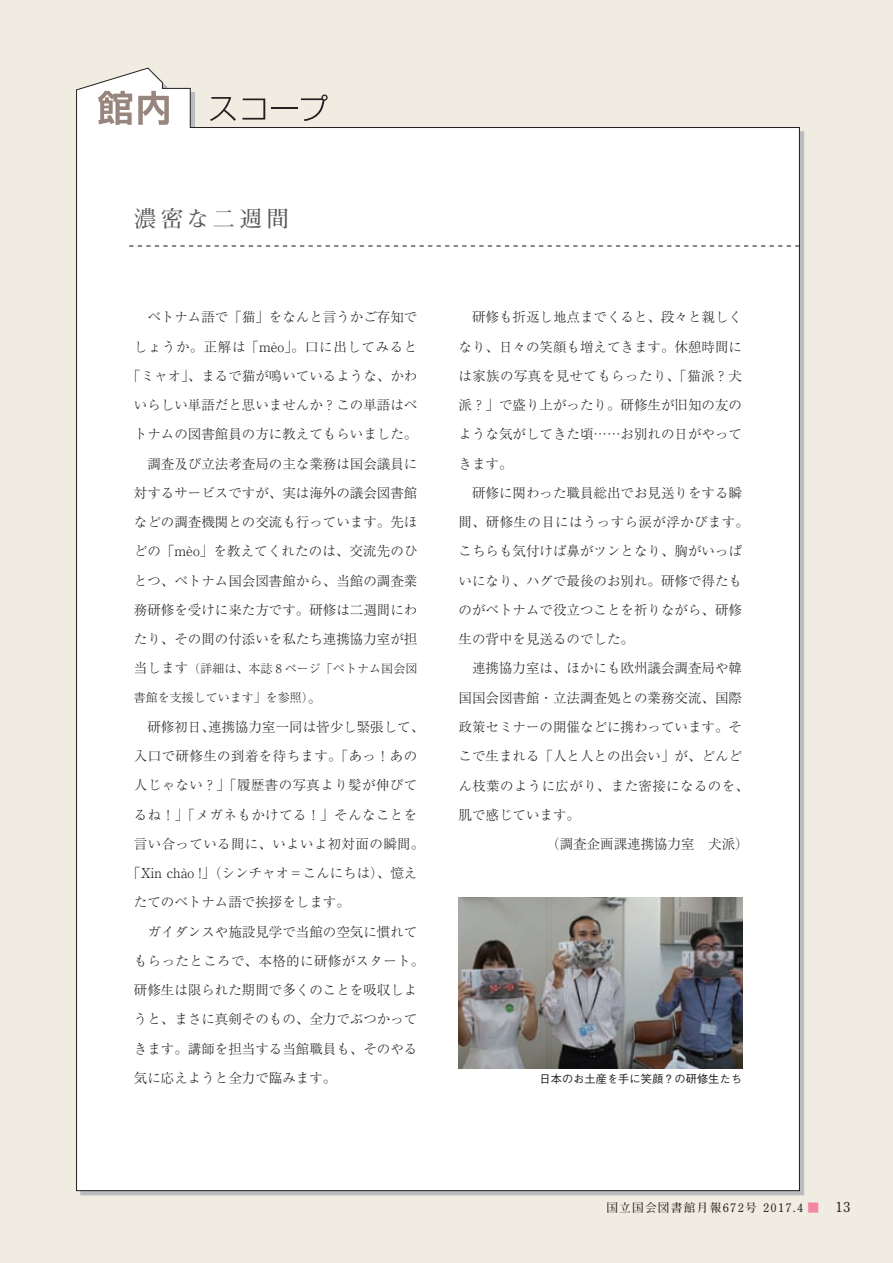
<style>
.page{position:relative;width:893px;height:1263px;background:#f1ece2}
.page>*{position:absolute;margin:0;border:0;box-sizing:border-box;transform-origin:0 0}
.CS6_スコープ_見出し{font:700 22.5px "Futo Min A101 Pro";letter-spacing:.195em;color:#57585a}
.t1{font:300 13.5px/29.2px "Ryumin Pro";color:#231f20}
.t2{font:300 13.5px "Ryumin Pro";letter-spacing:.03em;color:#231f20}
.t3{font:300 13.5px "Ryumin Pro";letter-spacing:.035em;color:#231f20}
.t4{font:300 12px "Ryumin Pro";letter-spacing:.005em;color:#231f20}
.t5{font:700 11.7px "Futo Min A101 Pro";letter-spacing:.1em;color:#231f20}
._2010_スコープ_キャプション{font:500 11.25px "Gothic BBB Pro";color:#231f20}
.s1{font-size:13.5px}
.s2{font-size:13.8px}
.s3{color:#f386a7}
</style>
<div class="page">
<div style="left:76px;top:68px;width:724px;height:1123px;background:#fff"></div>
<svg style="left:98px;top:91px;width:34px;height:34px"></svg>
<svg style="left:138px;top:91px;width:31px;height:34px"></svg>
<svg style="left:210px;top:97px;width:26px;height:24px"></svg>
<svg style="left:242px;top:99px;width:23px;height:21px"></svg>
<hr style="left:272px;top:107px;width:26px;height:2px;background:#231f20">
<svg style="left:301px;top:95px;width:27px;height:26px"></svg>
<svg style="left:129px;top:245px;width:670px;height:2px"></svg>
<img style="left:458px;top:898px;width:284px;height:170px">
<p class="CS6_スコープ_見出し" style="left:134px;top:201px;width:156px">濃密な二週間</p>
<p class="t1" style="left:127px;top:302px;width:292px;text-align:center">　ベトナム語で「猫」をなんと言うかご存知でしょうか。正解は「mèo」。口に出してみると「ミャオ」、まるで猫が鳴いているような、かわいらしい単語だと思いませんか？この単語はベトナムの図書館員の方に教えてもらいました。</p>
<p class="t1" style="left:134px;top:448px;width:285px;text-align:justify">　調査及び立法考査局の主な業務は国会議員に対するサービスですが、実は海外の議会図書館などの調査機関との交流も行っています。先ほどの「mèo」を教えてくれたのは、交流先のひとつ、ベトナム国会図書館から、当館の調査業務研修を受けに来た方です。研修は二週間にわたり、その間の付添いを私たち連携協力室が担</p>
<p class="t4" style="left:134px;top:659px;width:285px"><span class="s1">当します</span>（詳細は、本誌 8 ページ「ベトナム国会図</p>
<p class="t4" style="left:134px;top:688px;width:189px">書館を支援しています」を参照）<span class="s1">。</span></p>
<p class="t1" style="left:134px;top:711px;width:292px">　研修初日、連携協力室一同は皆少し緊張して、</p>
<p class="t2" style="left:134px;top:745px;width:285px">入口で研修生の到着を待ちます。「あっ！あの</p>
<p class="t2" style="left:134px;top:775px;width:285px">人じゃない？」「履歴書の写真より髪が伸びて</p>
<p class="t3" style="left:134px;top:804px;width:285px">るね！」「メガネもかけてる！」そんなことを</p>
<p class="t2" style="left:134px;top:833px;width:292px">言い合っている間に、いよいよ初対面の瞬間。</p>
<p class="t1" style="left:127px;top:857px;width:292px">「Xin chào !」（シンチャオ＝こんにちは）、憶え</p>
<p class="t1" style="left:134px;top:887px;width:218px">たてのベトナム語で挨拶をします。</p>
<p class="t1" style="left:134px;top:916px;width:292px">　ガイダンスや施設見学で当館の空気に慣れてもらったところで、本格的に研修がスタート。研修生は限られた期間で多くのことを吸収しようと、まさに真剣そのもの、全力でぶつかってきます。講師を担当する当館職員も、そのやる気に応えようと全力で臨みます。</p>
<p class="t1" style="left:458px;top:302px;width:285px;text-align:justify">　研修も折返し地点までくると、段々と親しくなり、日々の笑顔も増えてきます。休憩時間には家族の写真を見せてもらったり、「猫派？犬派？」で盛り上がったり。研修生が旧知の友のような気がしてきた頃……お別れの日がやってきます。</p>
<p class="t1" style="left:458px;top:477px;width:292px">　研修に関わった職員総出でお見送りをする瞬間、研修生の目にはうっすら涙が浮かびます。こちらも気付けば鼻がツンとなり、胸がいっぱいになり、ハグで最後のお別れ。研修で得たものがベトナムで役立つことを祈りながら、研修生の背中を見送るのでした。</p>
<p class="t1" style="left:458px;top:653px;width:292px">　連携協力室は、ほかにも欧州議会調査局や韓国国会図書館・立法調査処との業務交流、国際政策セミナーの開催などに携わっています。そこで生まれる「人と人との出会い」が、どんどん枝葉のように広がり、また密接になるのを、肌で感じています。</p>
<p class="t1" style="left:546px;top:828px;width:204px">（調査企画課連携協力室　犬派）</p>
<p class="_2010_スコープ_キャプション" style="left:539px;top:1070px;width:204px">日本のお土産を手に笑顔？の研修生たち</p>
<p class="t5" style="left:579px;top:1198px;width:273px"><span class="s2">　　</span>国立国会図書館月報672号 2017.4 <span class="s3">■</span> <span class="s2">13</span></p>
</div>
